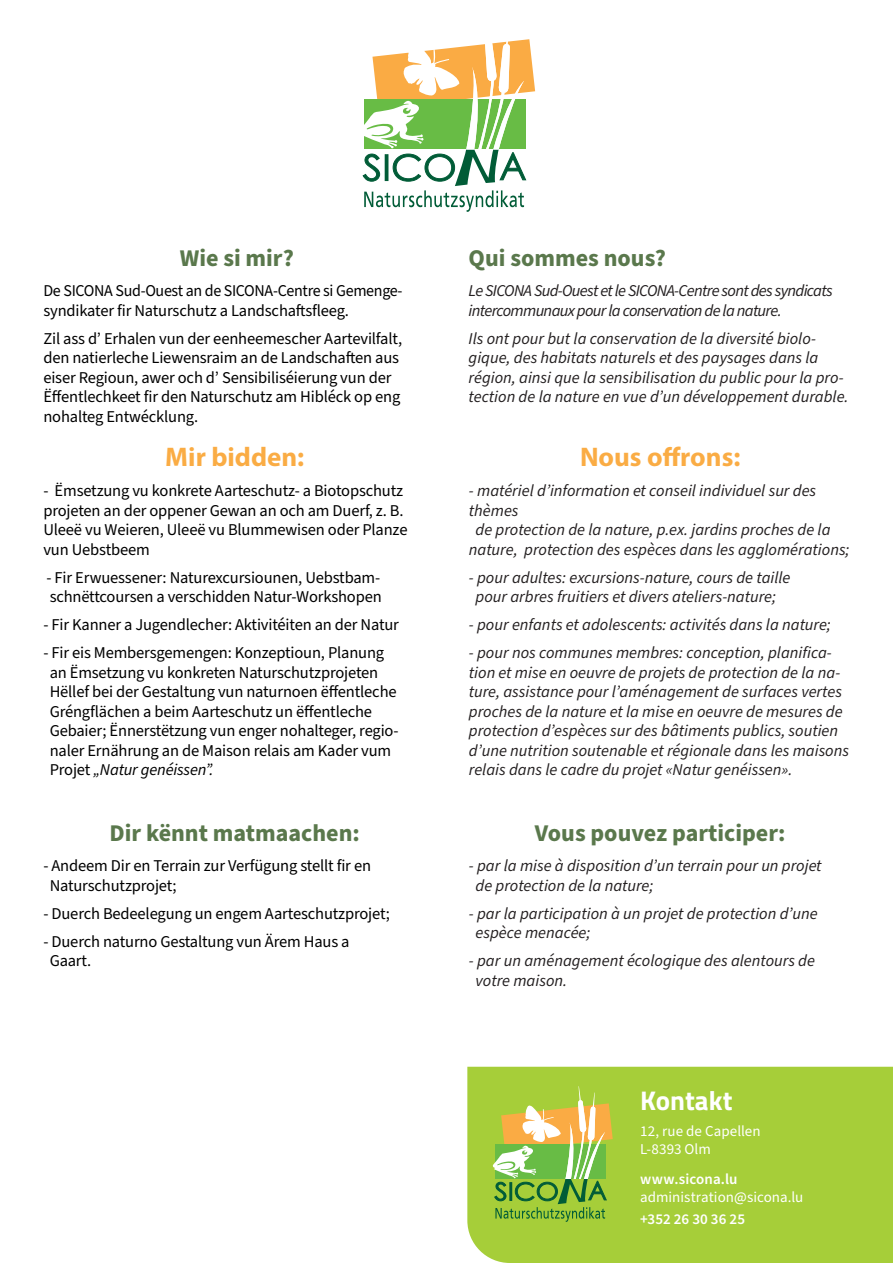
<style>
.page{position:relative;width:893px;height:1263px;background:#fff}
.page>*{position:absolute;margin:0;border:0;box-sizing:border-box;transform-origin:0 0}
.t1{font:700 27px "Myriad Pro";color:#faac44}
._15_Title_gray_Titillium_Web{font:700 27px "Titillium Web";color:#fff}
.t2{font:700 24px "Source Sans Pro";color:#5a784c}
.t3{font:16.5px/19.5px "Source Sans Pro";letter-spacing:-.01em;color:#000}
.t4{font:italic 16.5px/19.5px "Source Sans Pro";color:#231f20}
.t5{font:italic 16.5px/19.5px "Source Sans Pro";letter-spacing:-.04em;color:#231f20}
._8_Content_gray_Source_Sans_Pro{font:15px/18px "Source Sans Pro";letter-spacing:.005em;color:#fff}
._8_Content_gray_Source_Sans_Pro-2{font:600 15px "Source Sans Pro";letter-spacing:.005em;color:#fff}
.s1{font-style:italic}
</style>
<div class="page">
<div style="left:467px;top:1067px;width:426px;height:196px;background:#a6ce39"></div>
<svg style="left:493px;top:1086px;width:120px;height:136px;background:#a8c356"></svg>
<svg style="left:362px;top:39px;width:173px;height:173px"></svg>
<p class="t2" style="left:180px;top:241px;width:116px">Wie si mir?</p>
<p class="t2" style="left:469px;top:241px;width:199px">Qui sommes nous?</p>
<p class="t3" style="left:43px;top:281px;width:361px">De SICONA Sud-Ouest an de SICONA-Centre si Gemenge&shy;syndikater fir Naturschutz a Landschaftsfleeg.</p>
<p class="t3" style="left:43px;top:329px;width:360px">Zil ass d’ Erhalen vun der eenheemescher Aartevilfalt, den natierleche Liewensraim an de Landschaften aus eiser Regioun, awer och d’ Sensibiliséierung vun der Ëffentlechkeet fir den Naturschutz am Hibléck op eng nohalteg Entwécklung.</p>
<p class="t5" style="left:469px;top:281px;width:366px">Le SICONA Sud-Ouest et le SICONA-Centre sont des syndicats intercommunaux pour la conservation de la nature.</p>
<p class="t4" style="left:469px;top:329px;width:381px">Ils ont pour but la conservation de la diversité biolo&shy;gique, des habitats naturels et des paysages dans la région, ainsi que la sensibilisation du public pour la pro&shy;tection de la nature en vue d’un développement durable.</p>
<p class="t1" style="left:165px;top:439px;width:140px">Mir bidden:</p>
<p class="t1" style="left:580px;top:439px;width:162px">Nous offrons:</p>
<p class="t3" style="left:43px;top:481px;width:366px">- Ëmsetzung vu konkrete Aarteschutz- a Biotopschutz projeten an der oppener Gewan an och am Duerf, z. B.<br>Uleeë vu Weieren, Uleeë vu Blummewisen oder Planze vun Uebstbeem</p>
<p class="t3" style="left:47px;top:568px;width:337px">- Fir Erwuessener: Naturexcursiounen, Uebstbam&shy;schnëttcoursen a verschidden Natur-Workshopen</p>
<p class="t3" style="left:43px;top:615px;width:357px">- Fir Kanner a Jugendlecher: Aktivitéiten an der Natur</p>
<p class="t3" style="left:50px;top:643px;width:350px;text-indent:-6px">- Fir eis Membersgemengen: Konzeptioun, Planung an Ëmsetzung vu konkreten Naturschutzprojeten Hëllef bei der Gestaltung vun naturnoen ëffentleche Gréngflächen a beim Aarteschutz un ëffentleche Gebaier; Ënnerstëtzung vun enger nohalteger, regio&shy;naler Ernährung an de Maison relais am Kader vum Projet <span class="s1">„Natur genéissen”.</span></p>
<p class="t4" style="left:469px;top:481px;width:349px">- matériel d’information et conseil individuel sur des</p>
<p class="t4" style="left:469px;top:501px;width:51px">thèmes</p>
<p class="t4" style="left:475px;top:520px;width:357px">de protection de la nature, p.ex. jardins proches de la</p>
<p class="t4" style="left:469px;top:540px;width:382px">nature, protection des espèces dans les agglomérations;</p>
<p class="t4" style="left:469px;top:568px;width:323px;text-align:center">- pour adultes: excursions-nature, cours de taille pour arbres fruitiers et divers ateliers-nature;</p>
<p class="t4" style="left:469px;top:615px;width:363px">- pour enfants et adolescents: activités dans la nature;</p>
<p class="t4" style="left:469px;top:643px;width:382px">- pour nos communes membres: conception, planifica&shy;tion et mise en oeuvre de projets de protection de la na&shy;ture, assistance pour l’aménagement de surfaces vertes proches de la nature et la mise en oeuvre de mesures de protection d’espèces sur des bâtiments publics, soutien d’une nutrition soutenable et régionale dans les maisons relais dans le cadre du projet «Natur genéissen».</p>
<p class="t2" style="left:110px;top:816px;width:252px">Dir kënnt matmaachen:</p>
<p class="t3" style="left:50px;top:856px;width:323px;text-indent:-6px">- Andeem Dir en Terrain zur Verfügung stellt fir en<br>Naturschutzprojet;</p>
<p class="t3" style="left:43px;top:904px;width:348px">- Duerch Bedeelegung un engem Aarteschutzprojet;</p>
<p class="t3" style="left:50px;top:932px;width:301px;text-indent:-6px">- Duerch naturno Gestaltung vun Ärem Haus a<br>Gaart.</p>
<p class="t2" style="left:535px;top:816px;width:252px">Vous pouvez participer:</p>
<p class="t4" style="left:475px;top:856px;width:348px;text-indent:-7px">- par la mise à disposition d’un terrain pour un projet de protection de la nature;</p>
<p class="t4" style="left:475px;top:904px;width:344px;text-indent:-7px">- par la participation à un projet de protection d’une espèce menacée;</p>
<p class="t4" style="left:475px;top:951px;width:341px;text-indent:-7px">- par un aménagement écologique des alentours de votre maison.</p>
<p class="_15_Title_gray_Titillium_Web" style="left:640px;top:1080px;width:94px">Kontakt</p>
<p class="_8_Content_gray_Source_Sans_Pro" style="left:640px;top:1123px;width:122px">12, rue de Capellen<br>L-8393 Olm</p>
<p class="_8_Content_gray_Source_Sans_Pro-2" style="left:640px;top:1169px;width:99px">www.sicona.lu</p>
<p class="_8_Content_gray_Source_Sans_Pro" style="left:640px;top:1188px;width:165px">administration@sicona.lu</p>
<p class="_8_Content_gray_Source_Sans_Pro-2" style="left:640px;top:1209px;width:106px">+352 26 30 36 25</p>
</div>
